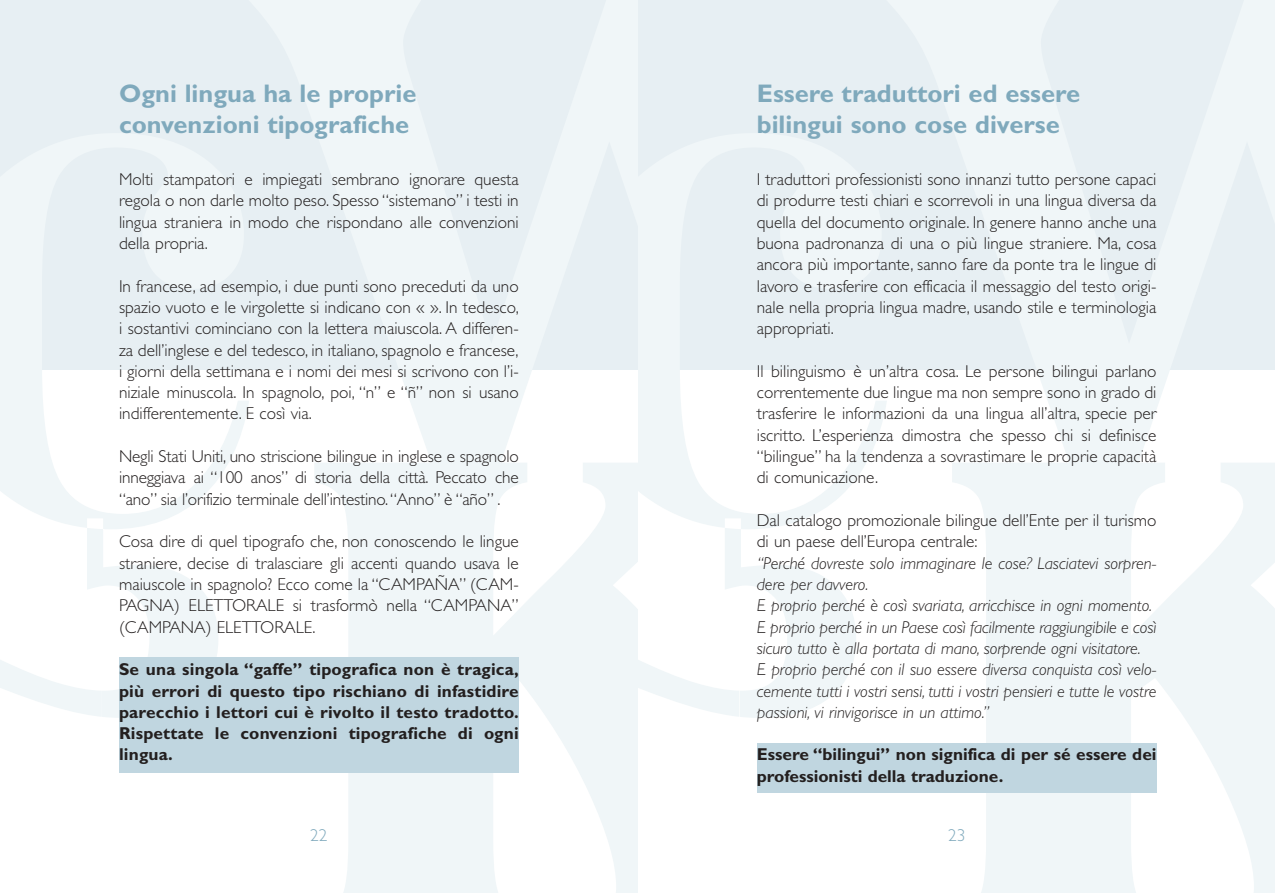
<style>
.page{position:relative;width:1275px;height:893px;background:#fff}
.page>*{position:absolute;margin:0;border:0;box-sizing:border-box;transform-origin:0 0}
.t1{font:700 25.5px/30.6px "Gill Sans";color:#7fa9bc}
.t2{font:300 17.25px/21.3px "Gill Sans";color:#231f1f;text-align:justify}
.t3{font:italic 300 17.25px/21.3px "Gill Sans";color:#231f1f}
.t4{font:700 17.25px/21.3px "Gill Sans";color:#231f1f}
.t5{font:300 17.25px "Gill Sans";color:#7fa9bc}
</style>
<div class="page">
<div style="left:623px;top:0;width:652px;height:370px;background:#e7eff3"></div>
<svg style="left:952px;top:466px;width:323px;height:426px;fill:#f0f6f8"></svg>
<svg style="left:638px;top:370px;width:233px;height:347px"></svg>
<svg style="left:871px;top:370px;width:404px;height:96px"></svg>
<div style="left:757px;top:743px;width:400px;height:49px;background:#c0d6e0"></div>
<div style="left:0;top:0;width:638px;height:370px;background:#e7eff3"></div>
<svg style="left:314px;top:466px;width:324px;height:426px;fill:#f0f6f8"></svg>
<svg style="left:0;top:370px;width:233px;height:347px"></svg>
<svg style="left:233px;top:370px;width:405px;height:96px"></svg>
<div style="left:119px;top:657px;width:400px;height:115px;background:#c0d6e0"></div>
<h1 class="t1" style="left:119px;top:81px;width:299px">Ogni lingua ha le proprie convenzioni tipografiche</h1>
<p class="t2" style="left:119px;top:170px;width:401px">Molti stampatori e impiegati sembrano ignorare questa regola o non darle molto peso. Spesso “sistemano” i testi in lingua straniera in modo che rispondano alle convenzioni della propria.</p>
<p class="t2" style="left:119px;top:277px;width:401px">In francese, ad esempio, i due punti sono preceduti da uno spazio vuoto e le virgolette si indicano con « ». In tedesco, i sostantivi cominciano con la lettera maiuscola. A differen&shy;za dell’inglese e del tedesco, in italiano, spagnolo e francese, i giorni della settimana e i nomi dei mesi si scrivono con l’i&shy;niziale minuscola. In spagnolo, poi, “n” e “ñ” non si usano indifferentemente. E così via.</p>
<p class="t2" style="left:119px;top:447px;width:401px">Negli Stati Uniti, uno striscione bilingue in inglese e spagnolo inneggiava ai “100 anos” di storia della città. Peccato che “ano” sia l’orifizio terminale dell’intestino.“Anno” è “año” .</p>
<p class="t2" style="left:119px;top:532px;width:401px">Cosa dire di quel tipografo che, non conoscendo le lingue straniere, decise di tralasciare gli accenti quando usava le maiuscole in spagnolo? Ecco come la “CAMPAÑA” (CAM-PAGNA) ELETTORALE si trasformò nella “CAMPANA” (CAMPANA) ELETTORALE.</p>
<p class="t4" style="left:119px;top:660px;width:401px;text-align:justify">Se una singola “gaffe” tipografica non è tragica, più errori di questo tipo rischiano di infastidire parecchio i lettori cui è rivolto il testo tradotto.<br>Rispettate le convenzioni tipografiche di ogni lingua.</p>
<p class="t5" style="left:310px;top:829px;width:19px">22</p>
<h1 class="t1" style="left:757px;top:81px;width:325px">Essere traduttori ed essere bilingui sono cose diverse</h1>
<p class="t2" style="left:757px;top:170px;width:401px">I traduttori professionisti sono innanzi tutto persone capaci di produrre testi chiari e scorrevoli in una lingua diversa da quella del documento originale. In genere hanno anche una buona padronanza di una o più lingue straniere. Ma, cosa ancora più importante, sanno fare da ponte tra le lingue di lavoro e trasferire con efficacia il messaggio del testo origi&shy;nale nella propria lingua madre, usando stile e terminologia appropriati.</p>
<p class="t2" style="left:757px;top:362px;width:401px">Il bilinguismo è un’altra cosa. Le persone bilingui parlano correntemente due lingue ma non sempre sono in grado di trasferire le informazioni da una lingua all’altra, specie per iscritto. L’esperienza dimostra che spesso chi si definisce “bilingue” ha la tendenza a sovrastimare le proprie capacità di comunicazione.</p>
<p class="t2" style="left:757px;top:511px;width:401px">Dal catalogo promozionale bilingue dell’Ente per il turismo di un paese dell’Europa centrale:</p>
<p class="t3" style="left:757px;top:554px;width:401px">“Perché dovreste solo immaginare le cose? Lasciatevi sorpren&shy;dere per davvero.<br>E proprio perché è così svariata, arricchisce in ogni momento.<br>E proprio perché in un Paese così facilmente raggiungibile e così sicuro tutto è alla portata di mano, sorprende ogni visitatore.<br>E proprio perché con il suo essere diversa conquista così velo&shy;cemente tutti i vostri sensi, tutti i vostri pensieri e tutte le vostre passioni, vi rinvigorisce in un attimo.”</p>
<p class="t4" style="left:757px;top:745px;width:401px">Essere “bilingui” non significa di per sé essere dei professionisti della traduzione.</p>
<p class="t5" style="left:948px;top:829px;width:19px">23</p>
</div>
